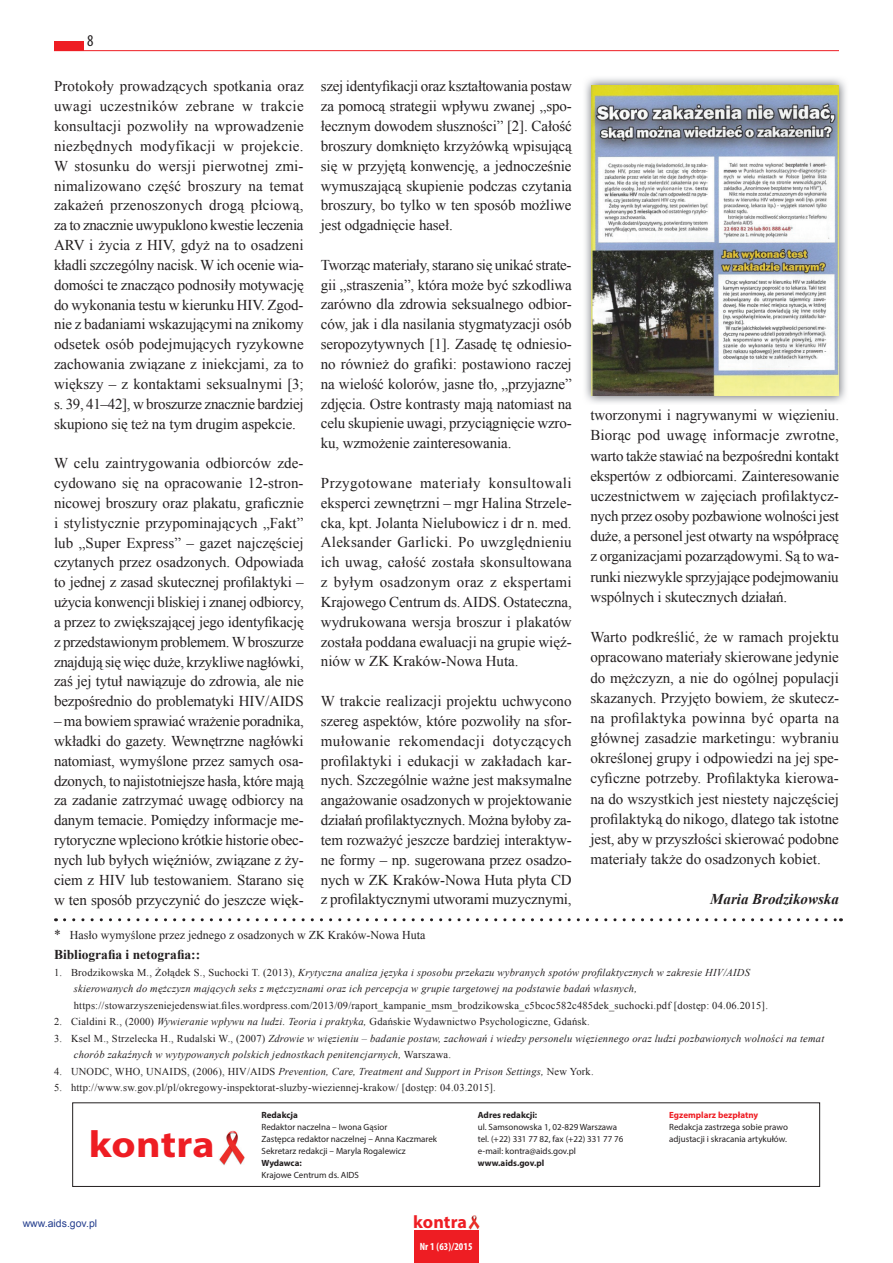
<style>
.page{position:relative;width:893px;height:1263px;background:#fff}
.page>*{position:absolute;margin:0;border:0;box-sizing:border-box;transform-origin:0 0}
.t1{font:700 37.8px "Myriad Pro";letter-spacing:.005em;color:#ee1d23;scale:1.11 1}
.t2{font:700 18px "Myriad Pro";letter-spacing:.005em;color:#ee1d23}
.t3{font:condensed 16.5px "Myriad Pro";color:#231f20}
.t4{font:15px/19.8px "Times New Roman";letter-spacing:-.01em;color:#231f20;text-align:justify}
.t5{font:italic 700 15px "Times New Roman";color:#231f20}
.t6{font:700 13.5px "Times New Roman";color:#231f20}
.t7{font:12px "Times New Roman";color:#231f20}
.t8{font:italic 10.5px/16.5px "Times New Roman";letter-spacing:.02em;color:#231f20}
.t9{font:10.5px "Times New Roman";letter-spacing:.02em;color:#231f20}
.t10{font:10.5px "Arial";color:#253f8e}
.t11{font:700 condensed 10.5px "Myriad Pro";letter-spacing:.01em;color:#fff}
.t12{font:9px/12px "Myriad Pro";color:#231f20}
.t13{font:700 9px "Myriad Pro";color:#231f20}
.t14{font:700 9px "Myriad Pro";color:#ee1d23}
.s1{font-size:13.5px}
.s2{font-style:normal}
.s3{font-style:italic}
</style>
<div class="page">
<div style="left:414px;top:1230px;width:65px;height:33px;background:#ee1d23"></div>
<img style="left:468px;top:1215px;width:11px;height:14px">
<hr style="left:54px;top:50px;width:785px;height:1px;background:#ee1d23">
<div style="left:54px;top:41px;width:30px;height:10px;background:#ee1d23"></div>
<div style="left:72px;top:1102px;width:748px;height:85px;border:1px solid #231f20"></div>
<img style="left:219px;top:1130px;width:26px;height:35px">
<svg style="left:65px;top:918px;width:776px;height:3px"></svg>
<img style="left:585px;top:78px;width:261px;height:325px">
<img style="left:592px;top:85px;width:247px;height:310px">
<p class="t3" style="left:87px;top:30px;width:8px">8</p>
<p class="t4" style="left:54px;top:76px;width:251px">Protokoły prowadzących spotkania oraz uwagi uczestników zebrane w trakcie konsultacji pozwoliły na wprowadzenie niezbędnych modyfikacji w projekcie.<br>W stosunku do wersji pierwotnej zmi&shy;nimalizowano część broszury na temat zakażeń przenoszonych drogą płciową, za to znacznie uwypuklono kwestie leczenia ARV i życia z HIV, gdyż na to osadzeni kładli szczególny nacisk. W ich ocenie wia&shy;domości te znacząco podnosiły motywację do wykonania testu w kierunku HIV. Zgod&shy;nie z badaniami wskazującymi na znikomy odsetek osób podejmujących ryzykowne zachowania związane z iniekcjami, za to większy – z kontaktami seksualnymi [3; s. 39, 41–42], w broszurze znacznie bardziej skupiono się też na tym drugim aspekcie.</p>
<p class="t4" style="left:54px;top:453px;width:251px">W celu zaintrygowania odbiorców zde&shy;cydowano się na opracowanie 12-stron&shy;nicowej broszury oraz plakatu, graficznie i stylistycznie przypominających „Fakt” lub „Super Express” – gazet najczęściej czytanych przez osadzonych. Odpowiada to jednej z zasad skutecznej profilaktyki – użycia konwencji bliskiej i znanej odbiorcy, a przez to zwiększającej jego identyfikację z przedstawionym problemem. W broszurze znajdują się więc duże, krzykliwe nagłówki, zaś jej tytuł nawiązuje do zdrowia, ale nie bezpośrednio do problematyki HIV/AIDS</p>
<p class="t4" style="left:54px;top:711px;width:251px">– ma bowiem sprawiać wrażenie poradnika, wkładki do gazety. Wewnętrzne nagłówki natomiast, wymyślone przez samych osa&shy;dzonych, to najistotniejsze hasła, które mają za zadanie zatrzymać uwagę odbiorcy na danym temacie. Pomiędzy informacje me&shy;rytoryczne wpleciono krótkie historie obec&shy;nych lub byłych więźniów, związane z ży&shy;ciem z HIV lub testowaniem. Starano się w ten sposób przyczynić do jeszcze więk-</p>
<p class="t4" style="left:321px;top:76px;width:253px">szej identyfikacji oraz kształtowania postaw za pomocą strategii wpływu zwanej „spo&shy;łecznym dowodem słuszności” [2]. Całość broszury domknięto krzyżówką wpisującą się w przyjętą konwencję, a jednocześnie wymuszającą skupienie podczas czytania broszury, bo tylko w ten sposób możliwe jest odgadnięcie haseł.</p>
<p class="t4" style="left:321px;top:255px;width:252px">Tworząc materiały, starano się unikać strate&shy;gii „straszenia”, która może być szkodliwa zarówno dla zdrowia seksualnego odbior&shy;ców, jak i dla nasilania stygmatyzacji osób seropozytywnych [1]. Zasadę tę odniesio&shy;no również do grafiki: postawiono raczej na wielość kolorów, jasne tło, „przyjazne” zdjęcia. Ostre kontrasty mają natomiast na celu skupienie uwagi, przyciągnięcie wzro&shy;ku, wzmożenie zainteresowania.</p>
<p class="t4" style="left:321px;top:473px;width:252px">Przygotowane materiały konsultowali eksperci zewnętrzni – mgr Halina Strzele&shy;cka, kpt. Jolanta Nielubowicz i dr n. med.<br>Aleksander Garlicki. Po uwzględnieniu ich uwag, całość została skonsultowana z byłym osadzonym oraz z ekspertami Krajowego Centrum ds. AIDS. Ostateczna, wydrukowana wersja broszur i plakatów została poddana ewaluacji na grupie więź&shy;niów w ZK Kraków-Nowa Huta.</p>
<p class="t4" style="left:321px;top:691px;width:252px">W trakcie realizacji projektu uchwycono szereg aspektów, które pozwoliły na sfor&shy;mułowanie rekomendacji dotyczących profilaktyki i edukacji w zakładach kar&shy;nych. Szczególnie ważne jest maksymalne angażowanie osadzonych w projektowanie działań profilaktycznych. Można byłoby za&shy;tem rozważyć jeszcze bardziej interaktyw&shy;ne formy – np. sugerowana przez osadzo&shy;nych w ZK Kraków-Nowa Huta płyta CD z profilaktycznymi utworami muzycznymi,</p>
<p class="t7" style="left:54px;top:927px;width:373px"><span class="s1">*</span> Hasło wymyślone przez jednego z osadzonych w ZK Kraków-Nowa Huta</p>
<p class="t4" style="left:590px;top:405px;width:250px">tworzonymi i nagrywanymi w więzieniu.<br>Biorąc pod uwagę informacje zwrotne, warto także stawiać na bezpośredni kontakt ekspertów z odbiorcami. Zainteresowanie uczestnictwem w zajęciach profilaktycz&shy;nych przez osoby pozbawione wolności jest duże, a personel jest otwarty na współpracę z organizacjami pozarządowymi. Są to wa&shy;runki niezwykle sprzyjające podejmowaniu wspólnych i skutecznych działań.</p>
<p class="t4" style="left:590px;top:627px;width:250px;line-height:20.2px">Warto podkreślić, że w ramach projektu opracowano materiały skierowane jedynie do mężczyzn, a nie do ogólnej populacji skazanych. Przyjęto bowiem, że skutecz&shy;na profilaktyka powinna być oparta na głównej zasadzie marketingu: wybraniu określonej grupy i odpowiedzi na jej spe&shy;cyficzne potrzeby. Profilaktyka kierowa&shy;na do wszystkich jest niestety najczęściej profilaktyką do nikogo, dlatego tak istotne jest, aby w przyszłości skierować podobne materiały także do osadzonych kobiet.</p>
<p class="t5" style="left:710px;top:889px;width:130px">Maria Brodzikowska</p>
<p class="t6" style="left:54px;top:945px;width:148px">Bibliografia i netografia::</p>
<p class="t8" style="left:74px;top:963px;width:678px;text-indent:-20px"><span class="s2">1. Brodzikowska M., Żołądek S., Suchocki T. (2013),</span> Krytyczna analiza języka i sposobu przekazu wybranych spotów profilaktycznych w zakresie HIV/AIDS skierowanych do mężczyzn mających seks z mężczyznami oraz ich percepcja w grupie targetowej na podstawie badań własnych,</p>
<p class="t9" style="left:74px;top:998px;width:696px">https://stowarzyszeniejedenswiat.files.wordpress.com/2013/09/raport_kampanie_msm_brodzikowska_c5bcoc582c485dek_suchocki.pdf [dostęp: 04.06.2015].</p>
<p class="t9" style="left:54px;top:1014px;width:537px">2. Cialdini R., (2000) <span class="s3">Wywieranie wpływu na ludzi. Teoria i praktyka,</span> Gdańskie Wydawnictwo Psychologiczne, Gdańsk.</p>
<p class="t8" style="left:74px;top:1029px;width:752px;text-indent:-20px"><span class="s2">3. Ksel M., Strzelecka H., Rudalski W., (2007)</span> Zdrowie w więzieniu – badanie postaw, zachowań i wiedzy personelu więziennego oraz ludzi pozbawionych wolności na temat chorób zakaźnych w wytypowanych polskich jednostkach penitencjarnych, <span class="s2">Warszawa.</span></p>
<p class="t8" style="left:54px;top:1062px;width:541px"><span class="s2">4. UNODC, WHO, UNAIDS, (2006), HIV/AIDS</span> Prevention, Care, Treatment and Support in Prison Settings, <span class="s2">New York.</span></p>
<p class="t9" style="left:54px;top:1080px;width:443px">5. http://www.sw.gov.pl/pl/okregowy-inspektorat-sluzby-wieziennej-krakow/ [dostęp: 04.03.2015].</p>
<h1 class="t1" style="left:89px;top:1120px;width:115px">kontra</h1>
<p class="t13" style="left:261px;top:1109px;width:38px">Redakcja</p>
<p class="t12" style="left:261px;top:1121px;width:177px">Redaktor naczelna – Iwona Gąsior<br>Zastępca redaktor naczelnej – Anna Kaczmarek<br>Sekretarz redakcji – Maryla Rogalewicz</p>
<p class="t13" style="left:261px;top:1157px;width:42px">Wydawca:</p>
<p class="t12" style="left:261px;top:1169px;width:99px">Krajowe Centrum ds. AIDS</p>
<p class="t13" style="left:478px;top:1109px;width:61px">Adres redakcji:</p>
<p class="t12" style="left:478px;top:1120px;width:147px">ul. Samsonowska 1, 02-829 Warszawa tel. (+22) 331 77 82, fax (+22) 331 77 76 e-mail: kontra@aids.gov.pl</p>
<p class="t13" style="left:478px;top:1157px;width:68px">www.aids.gov.pl</p>
<p class="t10" style="left:23px;top:1216px;width:76px">www.aids.gov.pl</p>
<p class="t2" style="left:413px;top:1210px;width:55px">kontra</p>
<p class="t11" style="left:420px;top:1240px;width:54px">Nr 1 (63)/2015</p>
<p class="t14" style="left:669px;top:1109px;width:90px">Egzemplarz bezpłatny</p>
<p class="t12" style="left:669px;top:1121px;width:120px">Redakcja zastrzega sobie prawo adjustacji i skracania artykułów.</p>
</div>
